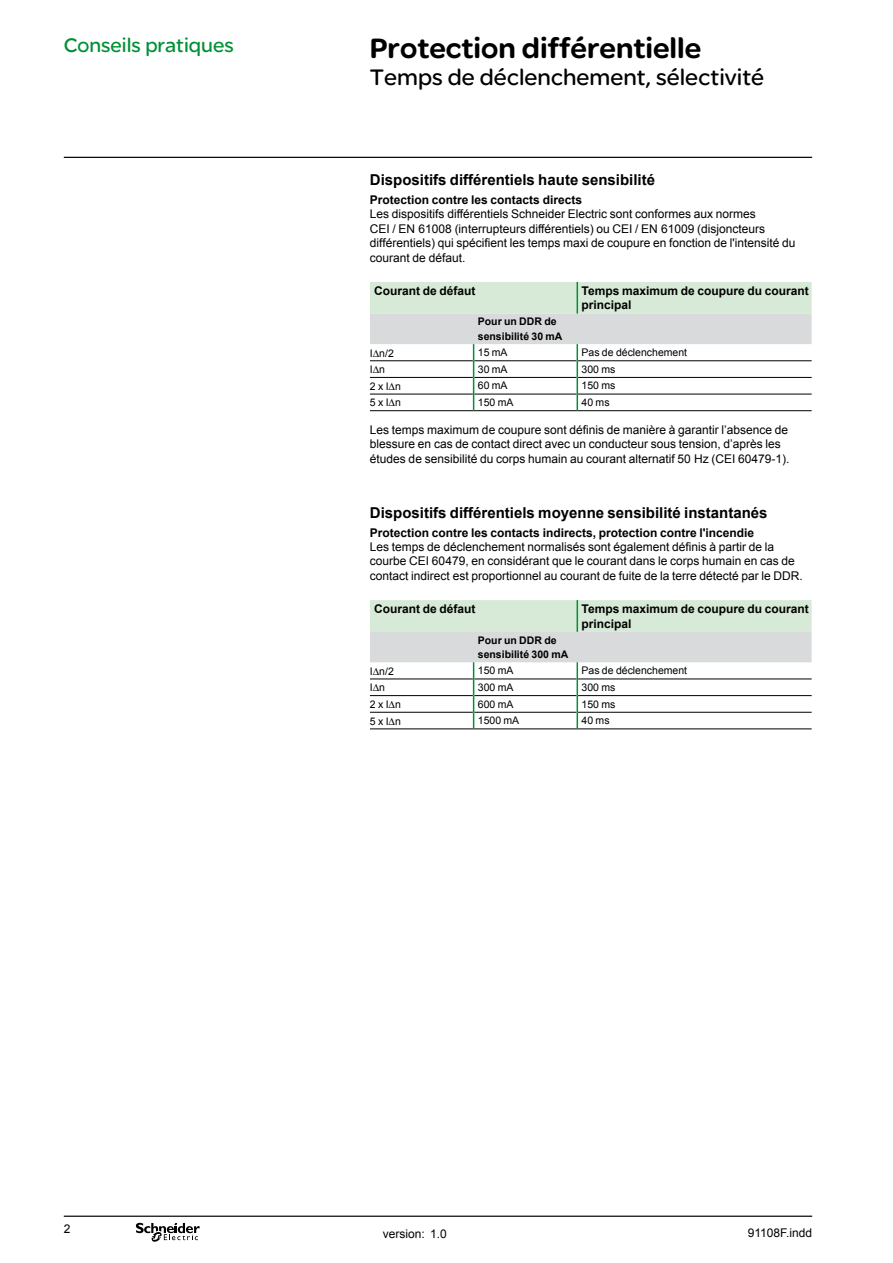
<style>
.page{position:relative;width:893px;height:1263px;background:#fff}
.page>*{position:absolute;margin:0;border:0;box-sizing:border-box;transform-origin:0 0}
.t1{font:900 30px "SE Optimist";color:#000}
.t2{font:24px "SE Optimist";color:#000}
.t3{font:21px "SE Optimist";color:#009036}
.t4{font:700 15px "Arial";color:#000}
.t5{font:12px/14.4px "Arial";color:#000}
.t6{font:700 12px/14.4px "Arial";color:#000}
.t7{font:10.5px "Arial";color:#000}
.t8{font:700 10.5px/14.4px "Arial";color:#000}
</style>
<div class="page">
<hr style="left:64px;top:157px;width:748px;height:1px;background:#000">
<hr style="left:64px;top:1215px;width:748px;height:2px;background:#000">
<svg style="left:136px;top:1223px;width:64px;height:19px"></svg>
<hr style="left:370px;top:410px;width:104px;height:1px;background:#000">
<hr style="left:474px;top:410px;width:103px;height:1px;background:#000">
<hr style="left:577px;top:410px;width:235px;height:1px;background:#000">
<hr style="left:370px;top:729px;width:104px;height:1px;background:#000">
<hr style="left:474px;top:729px;width:103px;height:1px;background:#000">
<hr style="left:577px;top:729px;width:235px;height:1px;background:#000">
<svg style="left:370px;top:282px;width:442px;height:128px"></svg>
<svg style="left:370px;top:600px;width:442px;height:129px"></svg>
<h3 class="t3" style="left:64px;top:33px;width:171px">Conseils pratiques</h3>
<h1 class="t1" style="left:370px;top:31px;width:333px">Protection différentielle</h1>
<h2 class="t2" style="left:370px;top:63px;width:396px">Temps de déclenchement, sélectivité</h2>
<p class="t4" style="left:370px;top:170px;width:287px">Dispositifs différentiels haute sensibilité</p>
<p class="t6" style="left:370px;top:193px;width:214px">Protection contre les contacts directs</p>
<p class="t5" style="left:370px;top:207px;width:427px">Les dispositifs différentiels Schneider Electric sont conformes aux normes<br>CEI / EN 61008 (interrupteurs différentiels) ou CEI / EN 61009 (disjoncteurs différentiels) qui spécifient les temps maxi de coupure en fonction de l'intensité du courant de défaut.</p>
<p class="t6" style="left:374px;top:284px;width:103px">Courant de défaut</p>
<p class="t6" style="left:582px;top:284px;width:229px">Temps maximum de coupure du courant principal</p>
<p class="t8" style="left:478px;top:315px;width:86px">Pour un DDR de sensibilité 30 mA</p>
<p class="t7" style="left:370px;top:346px;width:25px">I n/2</p>
<p class="t7" style="left:478px;top:345px;width:31px">15 mA</p>
<p class="t7" style="left:582px;top:345px;width:107px">Pas de déclenchement</p>
<p class="t7" style="left:370px;top:363px;width:17px">I n</p>
<p class="t7" style="left:478px;top:362px;width:31px">30 mA</p>
<p class="t7" style="left:582px;top:362px;width:35px">300 ms</p>
<p class="t7" style="left:370px;top:379px;width:32px">2 x I n</p>
<p class="t7" style="left:478px;top:379px;width:31px">60 mA</p>
<p class="t7" style="left:582px;top:379px;width:35px">150 ms</p>
<p class="t7" style="left:370px;top:396px;width:32px">5 x I n</p>
<p class="t7" style="left:478px;top:395px;width:37px">150 mA</p>
<p class="t7" style="left:582px;top:395px;width:30px">40 ms</p>
<p class="t5" style="left:370px;top:422px;width:421px">Les temps maximum de coupure sont définis de manière à garantir l’absence de blessure en cas de contact direct avec un conducteur sous tension, d’après les études de sensibilité du corps humain au courant alternatif 50 Hz (CEI 60479-1).</p>
<p class="t4" style="left:370px;top:503px;width:399px">Dispositifs différentiels moyenne sensibilité instantanés</p>
<p class="t6" style="left:370px;top:525px;width:386px">Protection contre les contacts indirects, protection contre l'incendie</p>
<p class="t5" style="left:370px;top:540px;width:434px">Les temps de déclenchement normalisés sont également définis à partir de la courbe CEI 60479, en considérant que le courant dans le corps humain en cas de contact indirect est proportionnel au courant de fuite de la terre détecté par le DDR.</p>
<p class="t6" style="left:374px;top:602px;width:103px">Courant de défaut</p>
<p class="t6" style="left:582px;top:602px;width:229px">Temps maximum de coupure du courant principal</p>
<p class="t8" style="left:478px;top:633px;width:92px">Pour un DDR de sensibilité 300 mA</p>
<p class="t7" style="left:370px;top:664px;width:25px">I n/2</p>
<p class="t7" style="left:478px;top:664px;width:37px">150 mA</p>
<p class="t7" style="left:582px;top:664px;width:107px">Pas de déclenchement</p>
<p class="t7" style="left:370px;top:681px;width:17px">I n</p>
<p class="t7" style="left:478px;top:680px;width:37px">300 mA</p>
<p class="t7" style="left:582px;top:680px;width:35px">300 ms</p>
<p class="t7" style="left:370px;top:697px;width:32px">2 x I n</p>
<p class="t7" style="left:478px;top:697px;width:37px">600 mA</p>
<p class="t7" style="left:582px;top:697px;width:35px">150 ms</p>
<p class="t7" style="left:370px;top:714px;width:32px">5 x I n</p>
<p class="t7" style="left:478px;top:713px;width:43px">1500 mA</p>
<p class="t7" style="left:582px;top:713px;width:30px">40 ms</p>
<p class="t5" style="left:383px;top:1226px;width:66px">version: 1.0</p>
<p class="t5" style="left:748px;top:1226px;width:66px">91108F.indd</p>
</div>
